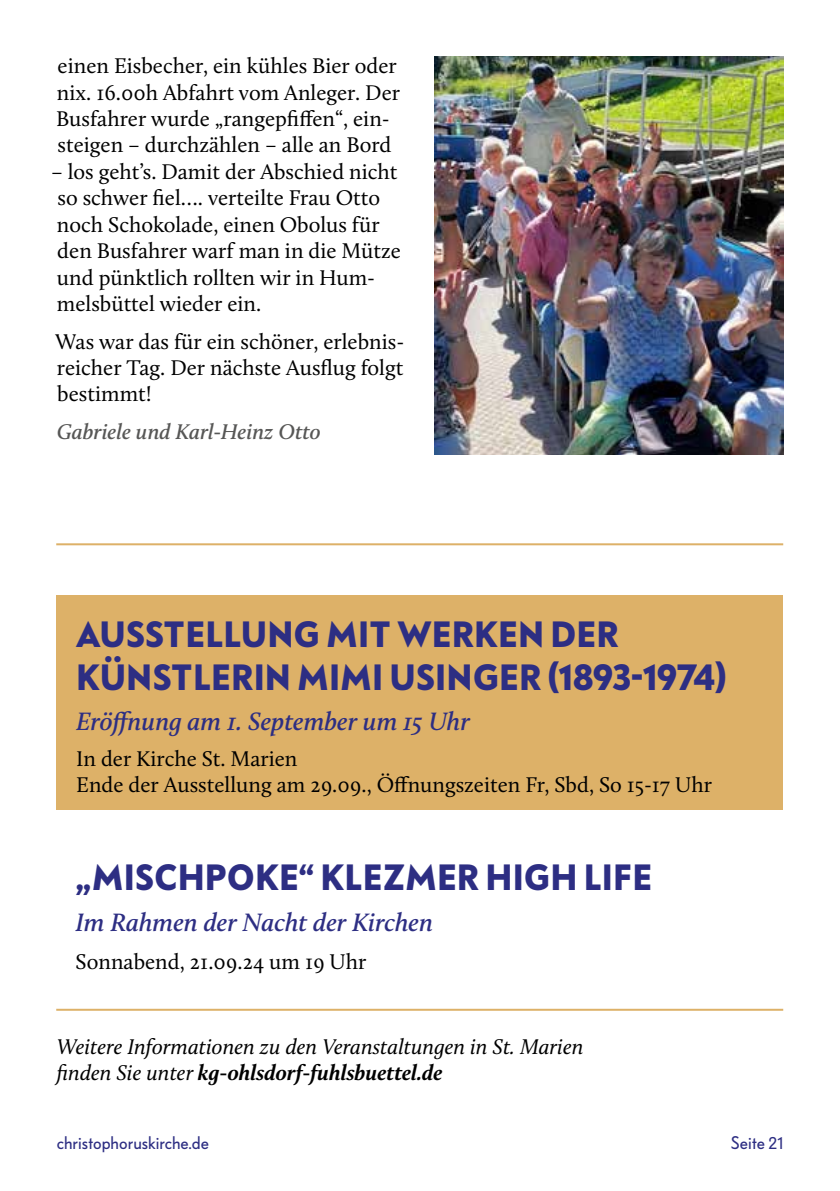
<style>
.page{position:relative;width:840px;height:1191px;background:#fff}
.page>*{position:absolute;margin:0;border:0;box-sizing:border-box;transform-origin:0 0}
.t1{font:700 36px/43.2px "Bauer Grotesk Pro";letter-spacing:.02em;color:#2d2e83}
.t2{font:italic 600 26px "Calluna";color:#2d2e83}
.t3{font:22px/26.4px "Calluna";color:#000}
.t4{font:italic 22px/26.4px "Calluna";color:#000}
.t5{font:italic 600 22px "Calluna";color:#575756}
.t6{font:18px "Bauer Grotesk Pro";color:#2d2e83}
.s1{font-weight:700}
</style>
<div class="page">
<img style="left:434px;top:57px;width:348px;height:397px">
<div style="left:56px;top:595px;width:726px;height:215px;background:#ddb168"></div>
<hr style="left:56px;top:543px;width:726px;height:2px;background:#ddb168">
<hr style="left:56px;top:1008px;width:726px;height:2px;background:#ddb168">
<p class="t3" style="left:56px;top:52px;width:345px">einen Eisbecher, ein kühles Bier oder nix. 16.00h Abfahrt vom Anleger. Der Busfahrer wurde „rangepfiffen“, ein&shy;steigen – durchzählen – alle an Bord</p>
<p class="t3" style="left:51px;top:158px;width:351px">– los geht’s. Damit der Abschied nicht so schwer fiel…. verteilte Frau Otto noch Schokolade, einen Obolus für den Busfahrer warf man in die Mütze und pünktlich rollten wir in Hum&shy;melsbüttel wieder ein.</p>
<p class="t3" style="left:55px;top:328px;width:350px;text-align:justify">Was war das für ein schöner, erlebnis&shy;reicher Tag. Der nächste Ausflug folgt bestimmt!</p>
<p class="t5" style="left:57px;top:418px;width:265px">Gabriele und Karl-Heinz Otto</p>
<h1 class="t1" style="left:77px;top:611px;width:651px">AUSSTELLUNG MIT WERKEN DER<br>KÜNSTLERIN MIMI USINGER (1893-1974)</h1>
<p class="t2" style="left:76px;top:705px;width:395px">Eröffnung am 1. September um 15 Uhr</p>
<p class="t3" style="left:76px;top:745px;width:637px">In der Kirche St. Marien<br>Ende der Ausstellung am 29.09., Öffnungszeiten Fr, Sbd, So 15-17 Uhr</p>
<h1 class="t1" style="left:75px;top:853px;width:577px">„MISCHPOKE“ KLEZMER HIGH LIFE</h1>
<p class="t2" style="left:75px;top:906px;width:359px">Im Rahmen der Nacht der Kirchen</p>
<p class="t3" style="left:75px;top:948px;width:292px">Sonnabend, 21.09.24 um 19 Uhr</p>
<p class="t4" style="left:57px;top:1032px;width:528px">Weitere Informationen zu den Veranstaltungen in St. Marien finden Sie unter <span class="s1">kg-ohlsdorf-fuhlsbuettel.de</span></p>
<p class="t6" style="left:57px;top:1129px;width:154px">christophoruskirche.de</p>
<p class="t6" style="left:730px;top:1129px;width:54px">Seite 21</p>
</div>
